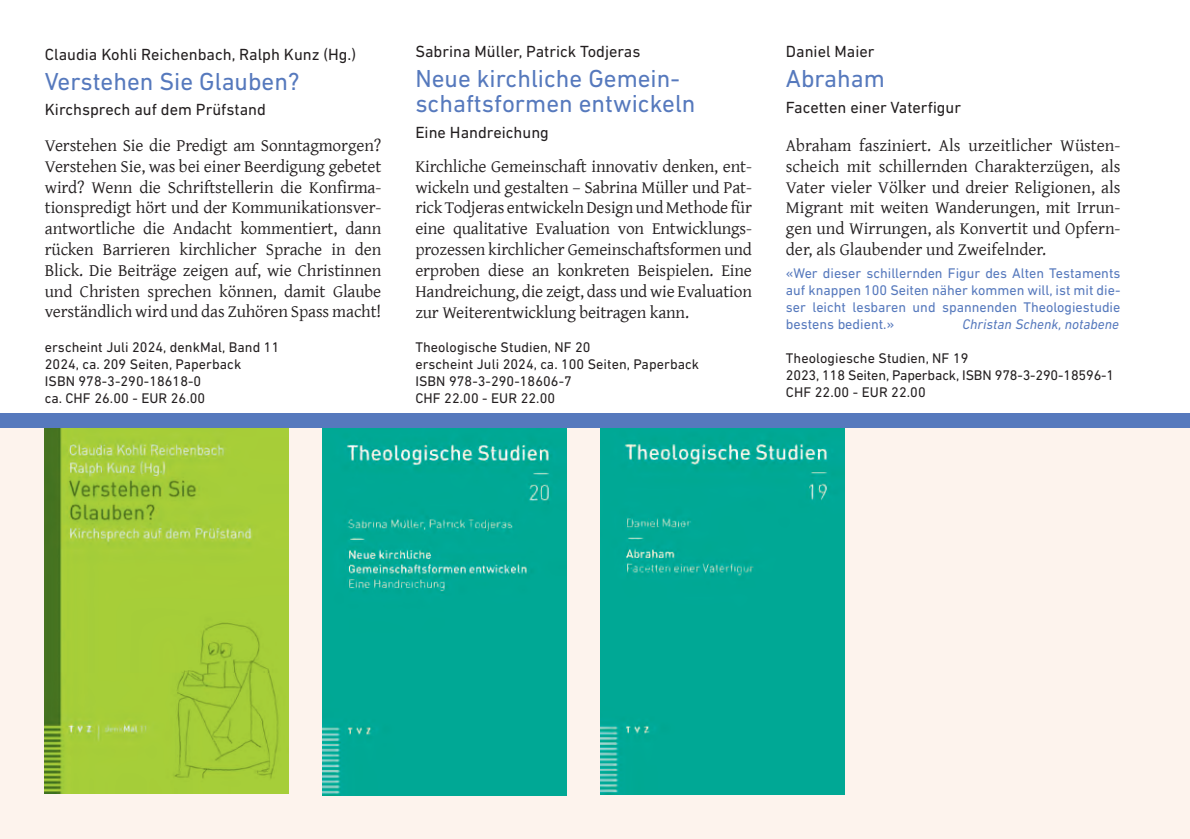
<style>
.page{position:relative;width:1190px;height:839px;background:#fff}
.page>*{position:absolute;margin:0;border:0;box-sizing:border-box;transform-origin:0 0}
.t1{font:25px/25px "DIN Next LT Pro";color:#5679bd}
.t2{font:17.4px/20.8px "Gentium";letter-spacing:-.005em;color:#231f20;text-align:justify}
.t3{font:16.4px "DIN Next LT Pro";color:#231f20}
.t4{font:14.2px/17px "DIN Next LT Pro";letter-spacing:.005em;color:#231f20}
.t5{font:14.2px/17px "DIN Next LT Pro";color:#5679bd;text-align:justify}
.t6{font:italic 14.2px "DIN Next LT Pro";color:#5679bd}
</style>
<div class="page">
<div style="left:0;top:427px;width:1190px;height:411px;background:#fdf3ed"></div>
<div style="left:600px;top:427px;width:244px;height:366px;background:#00a895"></div>
<img style="left:323px;top:428px;width:243px;height:366px">
<img style="left:45px;top:427px;width:244px;height:366px">
<div style="left:0;top:413px;width:1190px;height:14px;background:#5679bd"></div>
<p class="t3" style="left:45px;top:45px;width:313px">Claudia Kohli Reichenbach, Ralph Kunz (Hg.)</p>
<h1 class="t1" style="left:45px;top:68px;width:256px">Verstehen Sie Glauben?</h1>
<p class="t3" style="left:45px;top:100px;width:223px">Kirchsprech auf dem Prüfstand</p>
<p class="t2" style="left:45px;top:134px;width:338px">Verstehen Sie die Predigt am Sonntagmorgen?<br>Verstehen Sie, was bei einer Beerdigung gebetet wird? Wenn die Schriftstellerin die Konfirma&shy;tionspredigt hört und der Kommunikationsver&shy;antwortliche die Andacht kommentiert, dann rücken Barrieren kirchlicher Sprache in den Blick. Die Beiträge zeigen auf, wie Christinnen und Christen sprechen können, damit Glaube verständlich wird und das Zuhören Spass macht!</p>
<p class="t4" style="left:45px;top:338px;width:236px">erscheint Juli 2024, denkMal, Band 11<br>2024, ca. 209 Seiten, Paperback<br>ISBN 978-3-290-18618-0<br>ca. CHF 26.00 - EUR 26.00</p>
<p class="t3" style="left:415px;top:42px;width:226px">Sabrina Müller, Patrick Todjeras</p>
<h1 class="t1" style="left:415px;top:66px;width:282px">Neue kirchliche Gemein&shy;schaftsformen entwickeln</h1>
<p class="t3" style="left:415px;top:123px;width:135px">Eine Handreichung</p>
<p class="t2" style="left:415px;top:155px;width:338px">Kirchliche Gemeinschaft innovativ denken, ent&shy;wickeln und gestalten – Sabrina Müller und Pat&shy;rick Todjeras entwickeln Design und Methode für eine qualitative Evaluation von Entwicklungs&shy;prozessen kirchlicher Gemeinschaftsformen und erproben diese an konkreten Beispielen. Eine Handreichung, die zeigt, dass und wie Evaluation zur Weiterentwicklung beitragen kann.</p>
<p class="t4" style="left:415px;top:338px;width:285px">Theologische Studien, NF 20<br>erscheint Juli 2024, ca. 100 Seiten, Paperback<br>ISBN 978-3-290-18606-7<br>CHF 22.00 - EUR 22.00</p>
<p class="t3" style="left:786px;top:42px;width:90px">Daniel Maier</p>
<h1 class="t1" style="left:786px;top:66px;width:100px">Abraham</h1>
<p class="t3" style="left:786px;top:98px;width:177px">Facetten einer Vaterfigur</p>
<p class="t2" style="left:786px;top:134px;width:336px">Abraham fasziniert. Als urzeitlicher Wüsten&shy;scheich mit schillernden Charakterzügen, als Vater vieler Völker und dreier Religionen, als Migrant mit weiten Wanderungen, mit Irrun&shy;gen und Wirrungen, als Konvertit und Opfern&shy;der, als Glaubender und Zweifelnder.</p>
<p class="t5" style="left:786px;top:264px;width:336px">«Wer dieser schillernden Figur des Alten Testaments auf knappen 100 Seiten näher kommen will, ist mit die&shy;ser leicht lesbaren und spannenden Theologiestudie bestens bedient.»</p>
<p class="t6" style="left:962px;top:315px;width:158px">Christan Schenk, notabene</p>
<p class="t4" style="left:786px;top:349px;width:330px">Theologiesche Studien, NF 19<br>2023, 118 Seiten, Paperback, ISBN 978-3-290-18596-1<br>CHF 22.00 - EUR 22.00</p>
</div>
